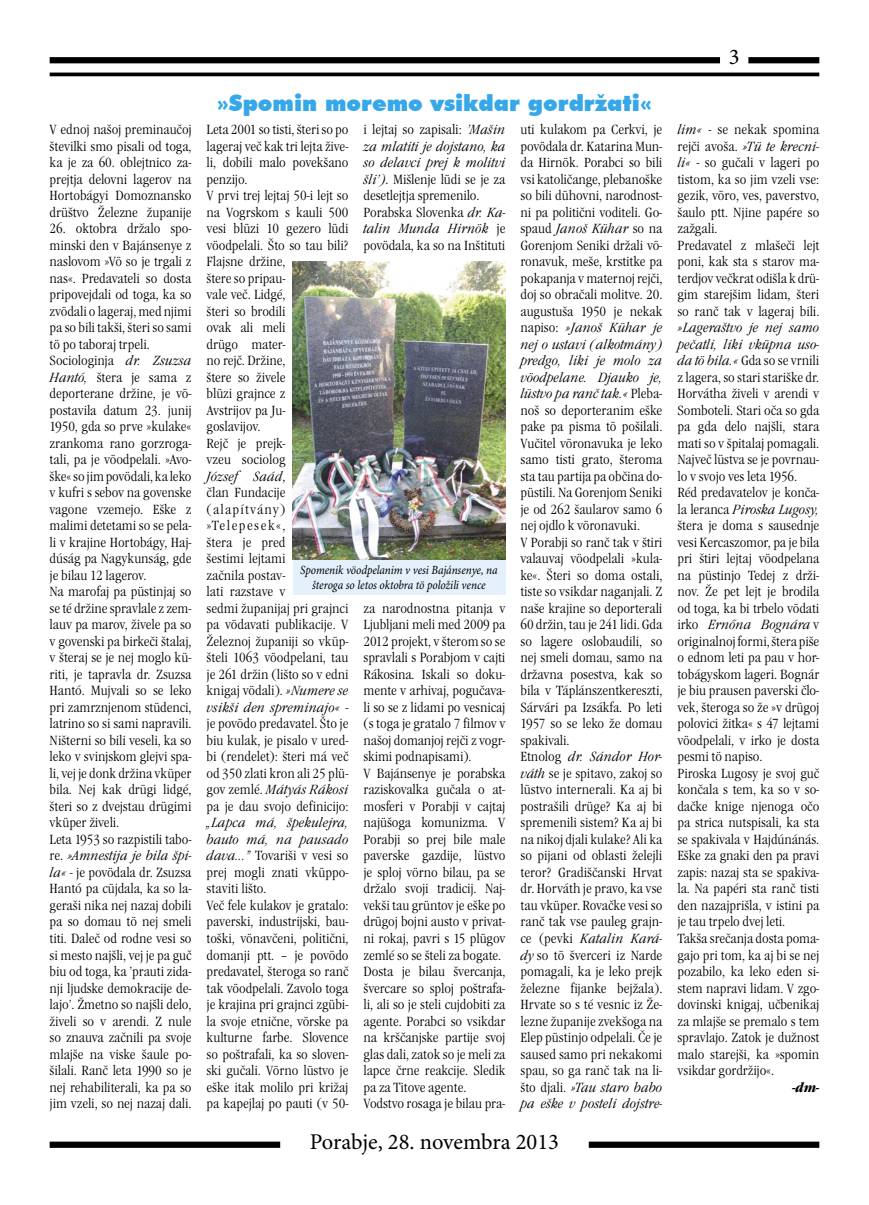
<style>
.page{position:relative;width:869px;height:1205px;background:#fff}
.page>*{position:absolute;margin:0;border:0;box-sizing:border-box;transform-origin:0 0}
.cím{font:900 22.5px "Futura BT";color:#36a7e9}
.t1{font:22.5px "Minion Pro";letter-spacing:-.005em;color:#000}
.ujszoveg{font:13.75px/16.5px "Garamond Itc TEE Ligh Cond";letter-spacing:-.005em;color:#000;text-align:justify;scale:1.1 1}
.ujalairas{font:italic 700 condensed 13.75px "Garamond Itc TEE";color:#000;scale:1.1 1}
.szoveg{font:italic 12.5px/15px "Minion Pro";letter-spacing:-.005em;color:#000;text-align:center;scale:.9 1}
.s1{font-family:"Garamond Itc TEE Ligh Cond Ital"}
</style>
<div class="page">
<hr style="left:50px;top:73px;width:769px;height:3px;background:#000">
<div style="left:748px;top:57px;width:71px;height:6px;background:#000"></div>
<div style="left:50px;top:57px;width:669px;height:6px;background:#000"></div>
<div style="left:50px;top:1141px;width:230px;height:7px;background:#000"></div>
<div style="left:588px;top:1141px;width:231px;height:7px;background:#000"></div>
<div style="left:292px;top:560px;width:213px;height:35px;background:#e4f0fb"></div>
<img style="left:292px;top:261px;width:213px;height:298px">
<p class="ujszoveg" style="left:50px;top:122px;width:130px">V ednoj našoj preminaučoj številki smo pisali od toga, ka je za 60. oblejtnico za&shy;prejtja delovni lagerov na Hortobágyi Domoznansko drüštvo Železne županije</p>
<p class="ujszoveg" style="left:50px;top:221px;width:130px">26. oktobra držalo spo&shy;minski den v Bajánsenye z naslovom »Vö so je trgali z nas«. Predavateli so dosta pripovejdali od toga, ka so zvödali o lageraj, med njimi pa so bili takši, šteri so sami tö po taboraj trpeli.</p>
<p class="ujszoveg" style="left:50px;top:353px;width:130px">Sociologinja <span class="s1">dr. Zsuzsa Hantó,</span> štera je sama z deporterane držine, je vö&shy;postavila datum 23. junij 1950, gda so prve »kulake« zrankoma rano gorzroga&shy;tali, pa je vöodpelali. »Avo&shy;ške« so jim povödali, ka leko v kufri s sebov na govenske vagone vzemejo. Eške z malimi detetami so se pela&shy;li v krajine Hortobágy, Haj&shy;dúság pa Nagykunság, gde je bilau 12 lagerov.</p>
<p class="ujszoveg" style="left:50px;top:584px;width:130px">Na marofaj pa püstinjaj so se té držine spravlale z zem&shy;lauv pa marov, živele pa so v govenski pa birkeči štalaj, v šteraj se je nej moglo kü&shy;riti, je tapravla dr. Zsuzsa Hantó. Mujvali so se leko pri zamrznjenom stüdenci, latrino so si sami napravili.<br>Ništerni so bili veseli, ka so leko v svinjskom glejvi spa&shy;li, vej je donk držina vküper bila. Nej kak drügi lidgé, šteri so z dvejstau drügimi vküper živeli.</p>
<p class="ujszoveg" style="left:50px;top:831px;width:131px">Leta 1953 so razpistili tabo&shy;re. <span class="s1">»Amnestija je bila špi&shy;la«</span> - je povödala dr. Zsuzsa Hantó pa cüjdala, ka so la&shy;geraši nika nej nazaj dobili pa so domau tö nej smeli titi. Daleč od rodne vesi so si mesto najšli, vej je pa guč biu od toga, ka ’prauti zida&shy;nji ljudske demokracije de&shy;lajo’. Žmetno so najšli delo, živeli so v arendi. Z nule so znauva začnili pa svoje mlajše na viske šaule po&shy;šilali. Ranč leta 1990 so je nej rehabiliterali, ka pa so jim vzeli, so nej nazaj dali.</p>
<p class="cím" style="left:217px;top:90px;width:436px">»Spomin moremo vsikdar gordržati«</p>
<p class="ujszoveg" style="left:363px;top:122px;width:130px">i lejtaj so zapisali: <span class="s1">’Mašin za mlatiti je dojstano, ka so delavci prej k molitvi šli’)</span>. Mišlenje lüdi se je za desetlejtja spremenilo.</p>
<p class="ujszoveg" style="left:363px;top:204px;width:131px">Porabska Slovenka <span class="s1">dr. Ka&shy;talin Munda Hirnök</span> je povödala, ka so na Inštituti</p>
<p class="ujszoveg" style="left:206px;top:122px;width:130px">Leta 2001 so tisti, šteri so po lageraj več kak tri lejta žive&shy;li, dobili malo povekšano penzijo.</p>
<p class="ujszoveg" style="left:206px;top:188px;width:130px;text-align:left">V prvi trej lejtaj 50-i lejt so na Vogrskom s kauli 500 vesi blüzi 10 gezero lüdi vöodpelali. Što so tau bili?<br>Flajsne držine,<br>štere so pripau-<br>vale več. Lidgé,<br>šteri so brodili<br>ovak ali meli<br>drügo mater-<br>no rejč. Držine,<br>štere so živele<br>blüzi grajnce z<br>Avstrijov pa Ju-<br>goslavijov.</p>
<p class="ujszoveg" style="left:206px;top:435px;width:130px;text-align:left">Rejč je prejk-<br>vzeu sociolog<br><span class="s1">József Saád</span>,<br>član Fundacije (alapítvány) »Telepesek«,<br>štera je pred<br>šestimi lejtami<br>začnila postav-<br>lati razstave v<br>sedmi županijaj pri grajnci pa vödavati publikacije. V<br>Železnoj županiji so vküp&shy;šteli 1063 vöodpelani, tau je 261 držin (lišto so v edni knigaj vödali). <span class="s1">»Numere se vsikši den spreminajo«</span> - je povödo predavatel. Što je biu kulak, je pisalo v ured&shy;bi (rendelet): šteri má več od 350 zlati kron ali 25 plü&shy;gov zemlé. <span class="s1">Mátyás Rákosi </span>pa je dau svojo definicijo: <span class="s1">„Lapca má, špekulejra, bauto má, na pausado dava...”</span> Tovariši v vesi so prej mogli znati vküppo&shy;staviti lišto.</p>
<p class="ujszoveg" style="left:206px;top:897px;width:130px">Več fele kulakov je gratalo: paverski, industrijski, bau&shy;toški, vönavčeni, politični, domanji ptt. – je povödo predavatel, šteroga so ranč tak vöodpelali. Zavolo toga je krajina pri grajnci zgübi&shy;la svoje etnične, vörske pa kulturne farbe. Slovence so poštrafali, ka so sloven&shy;ski gučali. Vörno lüstvo je eške itak molilo pri križaj pa kapejlaj po pauti (v 50-</p>
<p class="szoveg" style="left:300px;top:563px;width:221px">Spomenik vöodpelanim v vesi Bajánsenye, na šteroga so letos oktobra tö položili vence</p>
<p class="ujszoveg" style="left:363px;top:600px;width:130px">za narodnostna pitanja v Ljubljani meli med 2009 pa 2012 projekt, v šterom so se spravlali s Porabjom v cajti Rákosina. Iskali so doku&shy;mente v arhivaj, pogučava&shy;li so se z lidami po vesnicaj (s toga je gratalo 7 filmov v našoj domanjoj rejči z vogr&shy;skimi podnapisami).</p>
<p class="ujszoveg" style="left:363px;top:765px;width:130px">V Bajánsenye je porabska raziskovalka gučala o at&shy;mosferi v Porabji v cajtaj najüšoga komunizma. V Porabji so prej bile male paverske gazdije, lüstvo je sploj vörno bilau, pa se držalo svoji tradicij. Naj&shy;vekši tau grüntov je eške po drügoj bojni austo v privat&shy;ni rokaj, pavri s 15 plügov zemlé so se šteli za bogate.</p>
<p class="ujszoveg" style="left:363px;top:963px;width:130px">Dosta je bilau švercanja, švercare so sploj poštrafa&shy;li, ali so je steli cujdobiti za agente. Porabci so vsikdar na krščanjske partije svoj glas dali, zatok so je meli za lapce črne reakcije. Sledik pa za Titove agente.</p>
<p class="ujszoveg" style="left:363px;top:1095px;width:130px">Vodstvo rosaga je bilau pra-</p>
<p class="ujszoveg" style="left:520px;top:122px;width:130px">uti kulakom pa Cerkvi, je povödala dr. Katarina Mun&shy;da Hirnök. Porabci so bili vsi katoličange, plebanoške so bili dühovni, narodnost&shy;ni pa politični voditeli. Go&shy;spaud <span class="s1">Janoš Kühar</span> so na Gorenjom Seniki držali vö&shy;ronavuk, meše, krstitke pa pokapanja v maternoj rejči, doj so obračali molitve. 20. augustuša 1950 je nekak napiso: <span class="s1">»Janoš Kühar je nej o ustavi (alkotmány) predgo, liki je molo za vöodpelane. Djauko je, lüstvo pa ranč tak.«</span> Pleba&shy;noš so deporteranim eške pake pa pisma tö pošilali.<br>Vučitel vöronavuka je leko samo tisti grato, šteroma sta tau partija pa občina do&shy;püstili. Na Gorenjom Seniki je od 262 šaularov samo 6 nej ojdlo k vöronavuki.</p>
<p class="ujszoveg" style="left:520px;top:534px;width:130px">V Porabji so ranč tak v štiri valauvaj vöodpelali »kula&shy;ke«. Šteri so doma ostali, tiste so vsikdar naganjali. Z naše krajine so deporterali 60 držin, tau je 241 lidi. Gda so lagere oslobaudili, so nej smeli domau, samo na državna posestva, kak so bila v Táplánszentkereszti, Sárvári pa Izsákfa. Po leti 1957 so se leko že domau spakivali.</p>
<p class="ujszoveg" style="left:520px;top:749px;width:131px">Etnolog <span class="s1">dr. Sándor Hor&shy;váth</span> se je spitavo, zakoj so lüstvo internerali. Ka aj bi postrašili drüge? Ka aj bi spremenili sistem? Ka aj bi na nikoj djali kulake? Ali ka so pijani od oblasti želejli teror? Gradiščanski Hrvat dr. Horváth je pravo, ka vse tau vküper. Rovačke vesi so ranč tak vse pauleg grajn&shy;ce (pevki <span class="s1">Katalin Kará&shy;dy</span> so tö šverceri iz Narde pomagali, ka je leko prejk železne fijanke bejžala).<br>Hrvate so s té vesnic iz Že&shy;lezne županije zvekšoga na Elep püstinjo odpelali. Če je saused samo pri nekakomi spau, so ga ranč tak na li&shy;što djali. <span class="s1">»Tau staro babo pa eške v posteli dojstre-</span></p>
<p class="t1" style="left:310px;top:1128px;width:250px">Porabje, 28. novembra 2013</p>
<p class="t1" style="left:728px;top:44px;width:12px">3</p>
<p class="ujszoveg" style="left:677px;top:122px;width:131px"><span class="s1">lim«</span> - se nekak spomina rejči avoša. <span class="s1">»Tü te krecni&shy;li«</span> - so gučali v lageri po tistom, ka so jim vzeli vse: gezik, vöro, ves, paverstvo, šaulo ptt. Njine papére so zažgali.</p>
<p class="ujszoveg" style="left:677px;top:237px;width:131px">Predavatel z mlašeči lejt poni, kak sta s starov ma&shy;terdjov večkrat odišla k drü&shy;gim starejšim lidam, šteri so ranč tak v lageraj bili. <span class="s1">»Lageraštvo je nej samo pečatli, liki vküpna uso&shy;da tö bila.«</span> Gda so se vrnili z lagera, so stari stariške dr.<br>Horvátha živeli v arendi v Somboteli. Stari oča so gda pa gda delo najšli, stara mati so v špitalaj pomagali.<br>Največ lüstva se je povrnau&shy;lo v svojo ves leta 1956.</p>
<p class="ujszoveg" style="left:677px;top:485px;width:130px">Réd predavatelov je konča&shy;la leranca <span class="s1">Piroska Lugosy, </span>štera je doma s sausednje vesi Kercaszomor, pa je bila pri štiri lejtaj vöodpelana na püstinjo Tedej z drži&shy;nov. Že pet lejt je brodila od toga, ka bi trbelo vödati irko <span class="s1">Ernőna Bognára</span> v originalnoj formi, štera piše o ednom leti pa pau v hor&shy;tobágyskom lageri. Bognár je biu prausen paverski člo&shy;vek, šteroga so že »v drügoj polovici žitka« s 47 lejtami vöodpelali, v irko je dosta pesmi tö napiso.</p>
<p class="ujszoveg" style="left:677px;top:765px;width:130px">Piroska Lugosy je svoj guč končala s tem, ka so v so&shy;dačke knige njenoga očo pa strica nutspisali, ka sta se spakivala v Hajdúnánás.<br>Eške za gnaki den pa pravi zapis: nazaj sta se spakiva&shy;la. Na papéri sta ranč tisti den nazajprišla, v istini pa je tau trpelo dvej leti.</p>
<p class="ujszoveg" style="left:677px;top:930px;width:130px">Takša srečanja dosta poma&shy;gajo pri tom, ka aj bi se nej pozabilo, ka leko eden si&shy;stem napravi lidam. V zgo&shy;dovinski knigaj, učbenikaj za mlajše se premalo s tem spravlajo. Zatok je dužnost malo starejši, ka »spomin vsikdar gordržijo«.</p>
<p class="ujalairas" style="left:792px;top:1079px;width:26px">-dm-</p>
</div>
